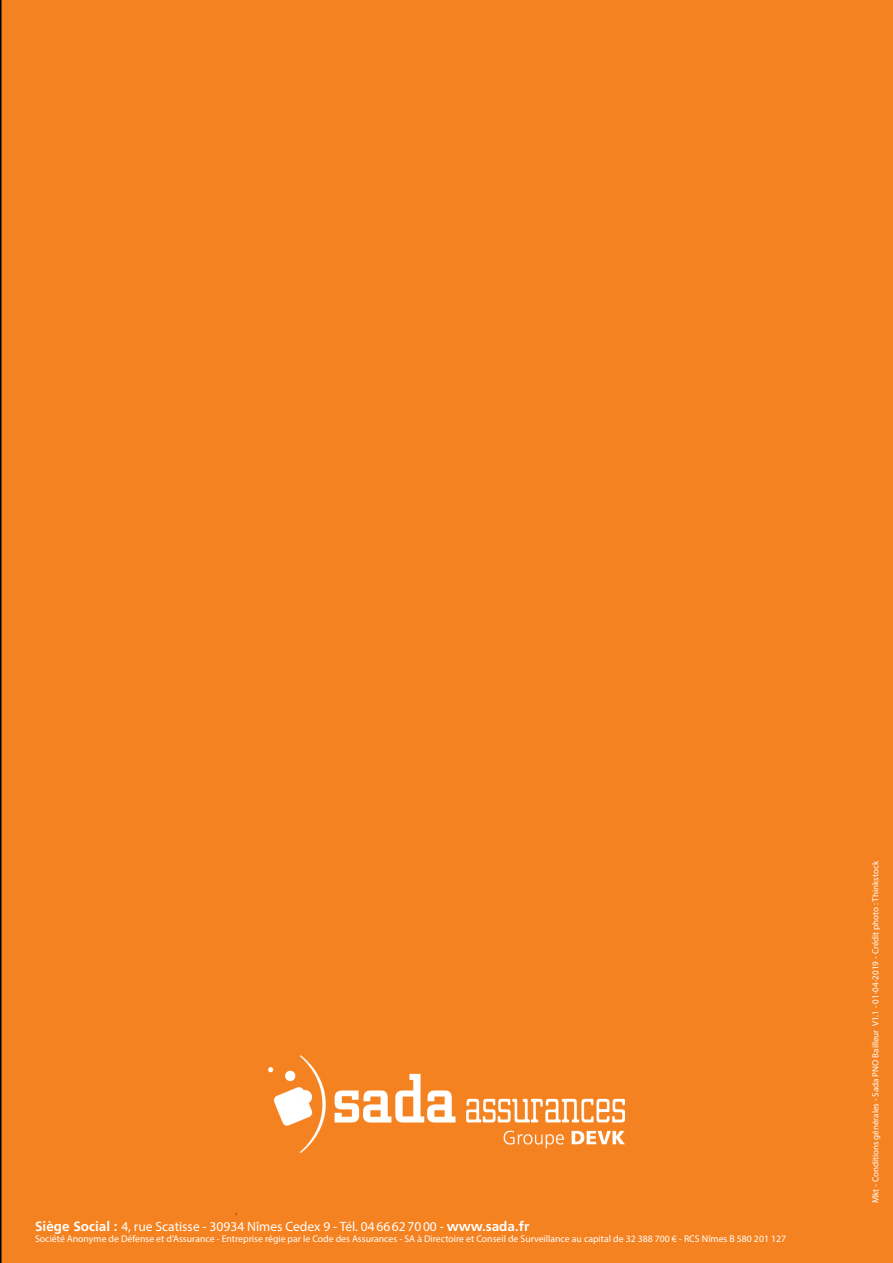
<style>
.page{position:relative;width:893px;height:1263px;background:#f58220}
.page>*{position:absolute;margin:0;border:0;box-sizing:border-box;transform-origin:0 0}
.t1{font:13.5px "Myriad Pro";color:#fff}
.t2{font:9.75px "Myriad Pro";color:#fff}
.t3{font:9px "Myriad Pro";color:#fff}
.s1{font-family:"Frutiger LT Std";font-weight:700}
</style>
<div class="page">
<img style="left:269px;top:1055px;width:355px;height:97px">
<h1 class="t1" style="left:35px;top:1218px;width:496px"><span class="s1">Siège Social :</span> 4, rue Scatisse - 30934 Nîmes Cedex 9 - Tél. 0466627000 - <span class="s1">www.sada.fr</span></h1>
<p class="t2" style="left:35px;top:1233px;width:752px">Société Anonyme de Défense et d’Assurance - Entreprise régie par le Code des Assurances - SA à Directoire et Conseil de Surveillance au capital de 32 388 700 € - RCS Nîmes B 580 201 127</p>
<p class="t3" style="left:870px;top:1203px;width:344px;rotate:-90deg">Mkt - Conditions générales - Sada PNO Bailleur V1.1 - 01-04-2019 - Crédit photo : Thinkstock</p>
</div>
